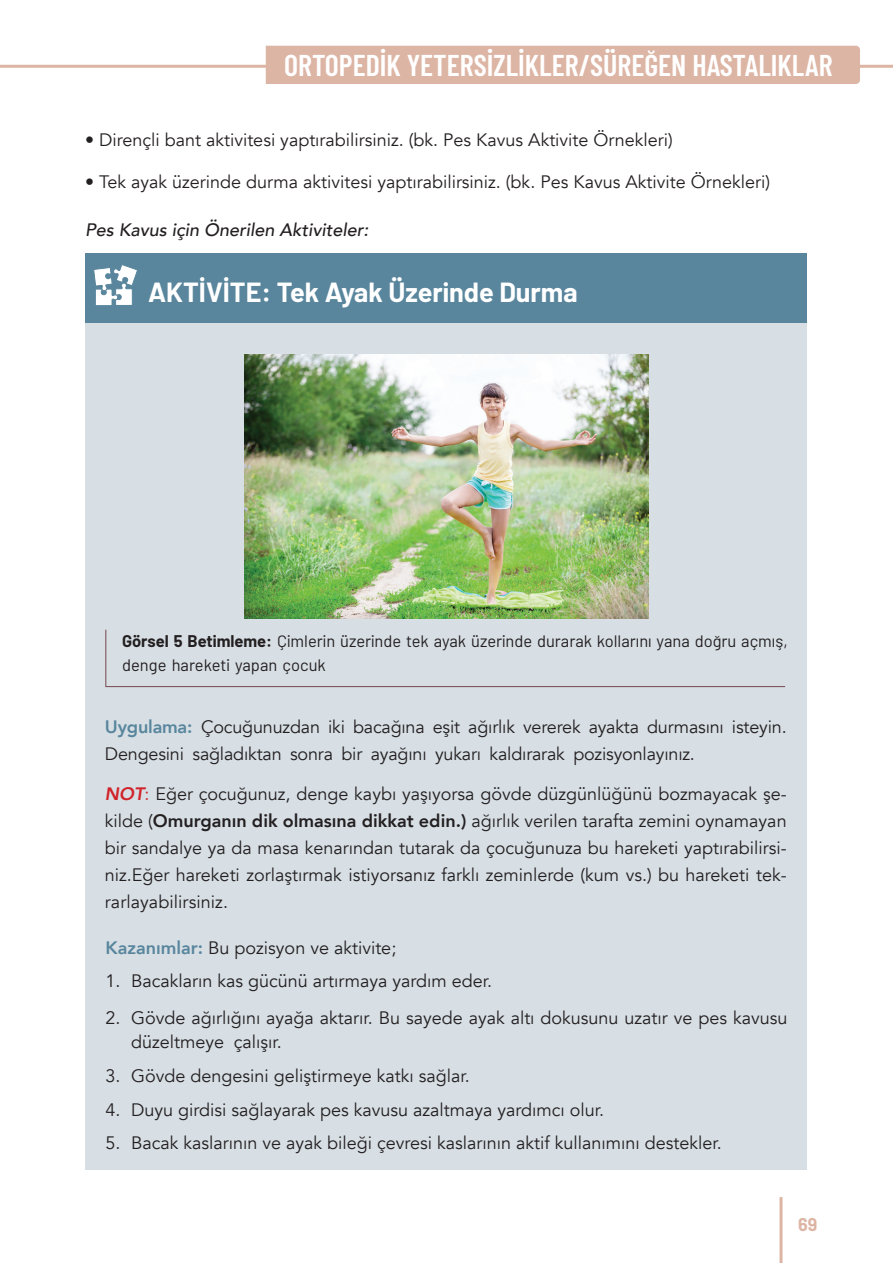
<style>
.page{position:relative;width:893px;height:1263px;background:#fff}
.page>*{position:absolute;margin:0;border:0;box-sizing:border-box;transform-origin:0 0}
.t1{font:600 30px "Barlow Condensed";color:#fff}
.t2{font:700 27px "Barlow";color:#fff}
.t3{font:18px/27px "Avenir";color:#231f20}
.t4{font:italic 500 18px "Avenir";color:#231f20}
.t5{font:700 18px "Barlow";color:#ddb5a5}
.t6{font:16.5px/24px "Barlow";color:#231f20}
.s1{font-weight:700}
.s2{font-weight:800;color:#59869d}
.s3{font-weight:800;font-style:italic;color:#d1232a}
.s4{color:#d1232a}
.s5{font-weight:800}
</style>
<div class="page">
<hr style="left:779px;top:1197px;width:3px;height:66px;background:#ddb5a5">
<hr style="left:0;top:65px;width:893px;height:3px;background:#ddb5a5">
<div style="left:266px;top:46px;width:594px;height:38px;background:#ddb5a5"></div>
<div style="left:85px;top:253px;width:721px;height:79px;background:#59869d"></div>
<svg style="left:94px;top:265px;width:43px;height:41px"></svg>
<div style="left:85px;top:323px;width:721px;height:846px;background:#d7dfe5"></div>
<img style="left:245px;top:354px;width:403px;height:264px">
<svg style="left:105px;top:629px;width:681px;height:59px"></svg>
<h1 class="t1" style="left:284px;top:44px;width:550px">ORTOPEDİK YETERSİZLİKLER/SÜREĞEN HASTALIKLAR</h1>
<p class="t3" style="left:85px;top:126px;width:589px">• Dirençli bant aktivitesi yaptırabilirsiniz. (bk. Pes Kavus Aktivite Örnekleri)</p>
<p class="t3" style="left:85px;top:168px;width:686px">• Tek ayak üzerinde durma aktivitesi yaptırabilirsiniz. (bk. Pes Kavus Aktivite Örnekleri)</p>
<p class="t4" style="left:85px;top:219px;width:285px">Pes Kavus için Önerilen Aktiviteler:</p>
<h2 class="t2" style="left:148px;top:272px;width:431px">AKTİVİTE: Tek Ayak Üzerinde Durma</h2>
<p class="t6" style="left:122px;top:628px;width:667px"><span class="s1">Görsel 5 Betimleme:</span> Çimlerin üzerinde tek ayak üzerinde durarak kollarını yana doğru açmış, denge hareketi yapan çocuk</p>
<p class="t3" style="left:105px;top:713px;width:683px"><span class="s2">Uygulama:</span> Çocuğunuzdan iki bacağına eşit ağırlık vererek ayakta durmasını isteyin.<br>Dengesini sağladıktan sonra bir ayağını yukarı kaldırarak pozisyonlayınız.</p>
<p class="t3" style="left:105px;top:780px;width:683px;text-align:justify"><span class="s3">NOT</span><span class="s4">:</span> Eğer çocuğunuz, denge kaybı yaşıyorsa gövde düzgünlüğünü bozmayacak şe&shy;kilde (<span class="s5">Omurganın dik olmasına dikkat edin.)</span> ağırlık verilen tarafta zemini oynamayan bir sandalye ya da masa kenarından tutarak da çocuğunuza bu hareketi yaptırabilirsi&shy;niz.Eğer hareketi zorlaştırmak istiyorsanız farklı zeminlerde (kum vs.) bu hareketi tek&shy;rarlayabilirsiniz.</p>
<p class="t3" style="left:106px;top:934px;width:292px"><span class="s2">Kazanımlar:</span> Bu pozisyon ve aktivite;</p>
<p class="t3" style="left:106px;top:968px;width:388px">1. Bacakların kas gücünü artırmaya yardım eder.</p>
<p class="t3" style="left:131px;top:1006px;width:658px;line-height:24px;text-indent:-26px">2. Gövde ağırlığını ayağa aktarır. Bu sayede ayak altı dokusunu uzatır ve pes kavusu düzeltmeye çalışır.</p>
<p class="t3" style="left:106px;top:1062px;width:366px">3. Gövde dengesini geliştirmeye katkı sağlar.</p>
<p class="t3" style="left:106px;top:1096px;width:500px">4. Duyu girdisi sağlayarak pes kavusu azaltmaya yardımcı olur.</p>
<p class="t3" style="left:106px;top:1130px;width:618px">5. Bacak kaslarının ve ayak bileği çevresi kaslarının aktif kullanımını destekler.</p>
<p class="t5" style="left:798px;top:1211px;width:21px">69</p>
</div>
